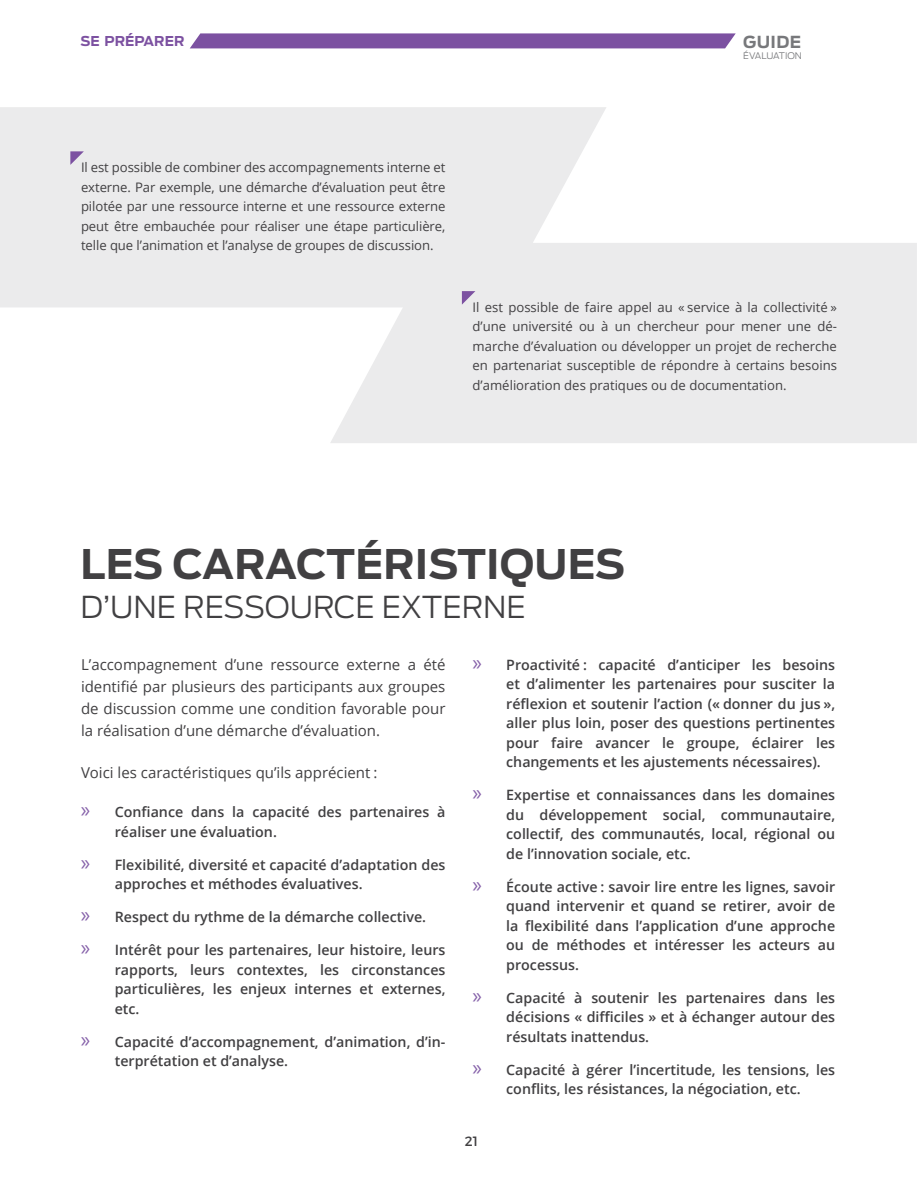
<style>
.page{position:relative;width:918px;height:1188px;background:#fff}
.page>*{position:absolute;margin:0;border:0;box-sizing:border-box;transform-origin:0 0}
.t1{font:700 40.5px "Antenna";letter-spacing:.005em;color:#414042}
.t2{font:300 30px "Antenna";color:#414042}
.t3{font:700 16.5px "Antenna";letter-spacing:.025em;color:#77787b}
.t4{font:15px/21.8px "Open Sans";color:#414042;text-align:justify}
.t5{font:600 14.25px/19.5px "Open Sans";color:#414042;text-align:justify}
.t6{font:700 13.5px "Antenna";color:#7c51a1}
.t7{font:13.5px "Montserrat";color:#414042}
.t8{font:13.2px/19.5px "Open Sans";letter-spacing:-.005em;color:#414042;text-align:justify}
.t9{font:300 9px "Antenna";color:#77787b}
.s1{font-family:"Myriad Pro";font-weight:400;font-size:22.5px;color:#8560a9}
</style>
<div class="page">
<div style="left:0;top:107px;width:606px;height:200px;background:#ebebec"></div>
<div style="left:330px;top:243px;width:587px;height:200px;background:#ebebec"></div>
<svg style="left:70px;top:151px;width:14px;height:14px"></svg>
<svg style="left:462px;top:291px;width:13px;height:14px"></svg>
<svg style="left:190px;top:33px;width:546px;height:15px;background:#8259a5"></svg>
<p class="t6" style="left:81px;top:33px;width:104px">SE PRÉPARER</p>
<p class="t3" style="left:743px;top:32px;width:59px">GUIDE</p>
<p class="t9" style="left:743px;top:50px;width:60px">ÉVALUATION</p>
<p class="t8" style="left:81px;top:157px;width:366px">Il est possible de combiner des accompagnements interne et externe. Par exemple, une démarche d’évaluation peut être pilotée par une ressource interne et une ressource externe peut être embauchée pour réaliser une étape particulière, telle que l’animation et l’analyse de groupes de discussion.</p>
<p class="t8" style="left:473px;top:297px;width:366px">Il est possible de faire appel au « service à la collectivité » d’une université ou à un chercheur pour mener une dé&shy;marche d’évaluation ou développer un projet de recherche en partenariat susceptible de répondre à certains besoins d’amélioration des pratiques ou de documentation.</p>
<h1 class="t1" style="left:81px;top:540px;width:544px">LES CARACTÉRISTIQUES</h1>
<h2 class="t2" style="left:81px;top:589px;width:447px">D’UNE RESSOURCE EXTERNE</h2>
<p class="t4" style="left:81px;top:654px;width:366px">L’accompagnement d’une ressource externe a été identifié par plusieurs des participants aux groupes de discussion comme une condition favorable pour la réalisation d’une démarche d’évaluation.</p>
<p class="t4" style="left:81px;top:761px;width:298px">Voici les caractéristiques qu’ils apprécient :</p>
<p class="t5" style="left:115px;top:802px;width:332px;text-indent:-34px"><span class="s1">»</span> Confiance dans la capacité des partenaires à réaliser une évaluation.</p>
<p class="t5" style="left:115px;top:855px;width:332px;text-indent:-34px"><span class="s1">»</span> Flexibilité, diversité et capacité d’adaptation des approches et méthodes évaluatives.</p>
<p class="t5" style="left:81px;top:907px;width:347px"><span class="s1">»</span> Respect du rythme de la démarche collective.</p>
<p class="t5" style="left:115px;top:940px;width:332px;text-indent:-34px"><span class="s1">»</span> Intérêt pour les partenaires, leur histoire, leurs rapports, leurs contextes, les circonstances particulières, les enjeux internes et externes, etc.</p>
<p class="t5" style="left:115px;top:1032px;width:332px;text-indent:-34px"><span class="s1">»</span> Capacité d’accompagnement, d’animation, d’in&shy;terprétation et d’analyse.</p>
<p class="t5" style="left:506px;top:655px;width:330px;text-indent:-34px"><span class="s1">»</span> Proactivité : capacité d’anticiper les besoins et d’alimenter les partenaires pour susciter la réflexion et soutenir l’action (« donner du jus », aller plus loin, poser des questions pertinentes pour faire avancer le groupe, éclairer les changements et les ajustements nécessaires).</p>
<p class="t5" style="left:506px;top:785px;width:330px;text-indent:-34px"><span class="s1">»</span> Expertise et connaissances dans les domaines du développement social, communautaire, collectif, des communautés, local, régional ou de l’innovation sociale, etc.</p>
<p class="t5" style="left:506px;top:877px;width:330px;text-indent:-34px"><span class="s1">»</span> Écoute active : savoir lire entre les lignes, savoir quand intervenir et quand se retirer, avoir de la flexibilité dans l’application d’une approche ou de méthodes et intéresser les acteurs au processus.</p>
<p class="t5" style="left:506px;top:988px;width:331px;text-indent:-34px"><span class="s1">»</span> Capacité à soutenir les partenaires dans les décisions « difficiles » et à échanger autour des résultats inattendus.</p>
<p class="t5" style="left:472px;top:1060px;width:364px;text-align:center"><span class="s1">»</span> Capacité à gérer l’incertitude, les tensions, les conflits, les résistances, la négociation, etc.</p>
<p class="t7" style="left:465px;top:1130px;width:15px">21</p>
</div>
